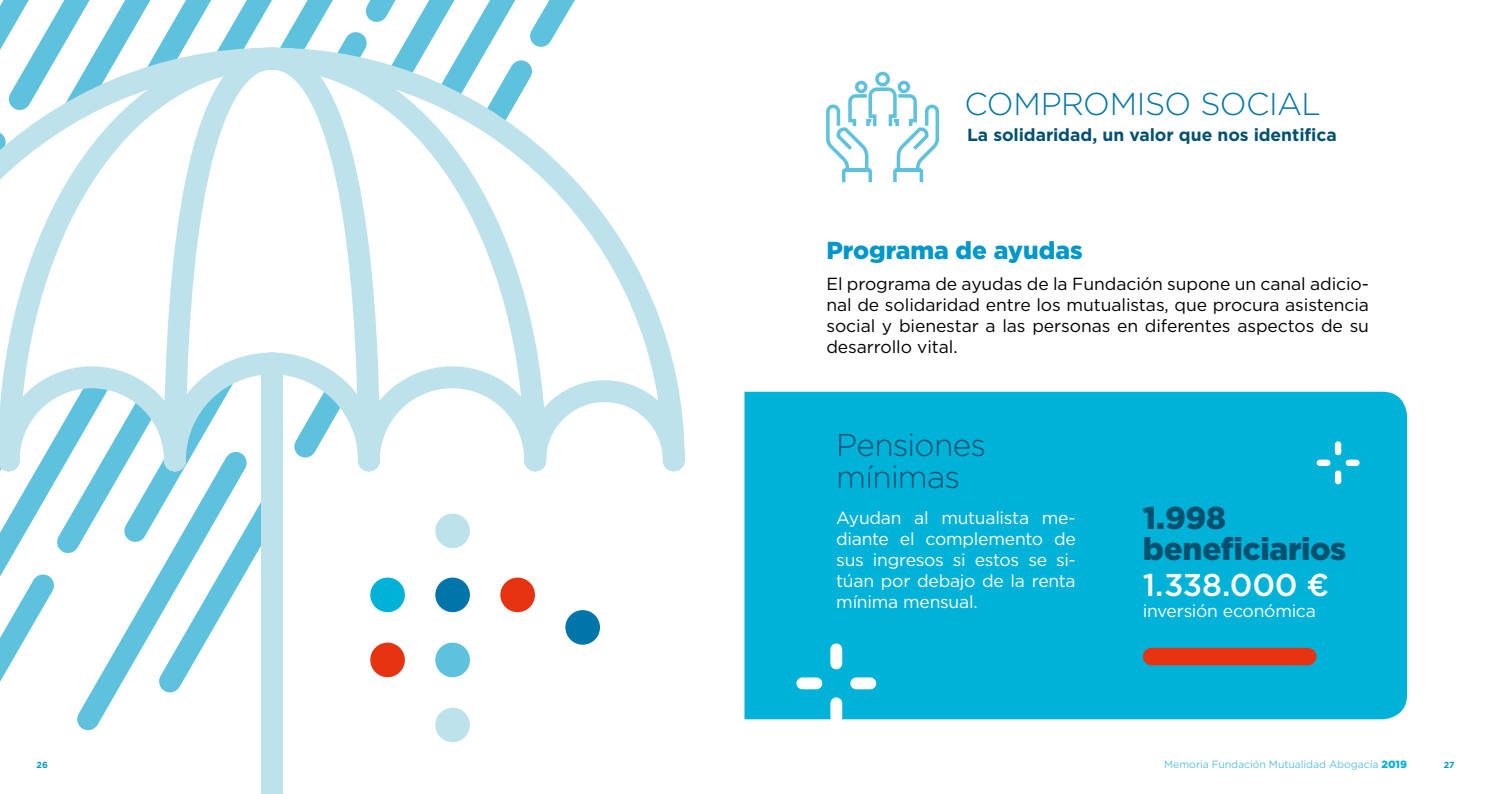
<style>
.page{position:relative;width:1489px;height:794px;background:#fff}
.page>*{position:absolute;margin:0;border:0;box-sizing:border-box;transform-origin:0 0}
.t1{font:900 31.5px/31.5px "Gotham";letter-spacing:-.015em;color:#005170}
.t2{font:300 31.5px "Gotham";letter-spacing:-.015em;color:#0075a9}
.t3{font:300 31.5px/31.5px "Gotham";letter-spacing:-.025em;color:#005170}
.t4{font:500 31.5px "Gotham";letter-spacing:-.01em;color:#fff}
.t5{font:900 24.5px "Gotham";color:#0097ca}
.t6{font:17.5px/21px "Gotham";letter-spacing:-.005em;color:#000;text-align:justify}
.t7{font:17.5px/21px "Gotham";letter-spacing:-.015em;color:#fff;text-align:justify}
.t8{font:700 17.5px "Gotham";letter-spacing:-.005em;color:#005170}
.t9{font:10.5px "Gotham";letter-spacing:-.005em;color:#5ec1de}
.t10{font:700 8.75px "Gotham";color:#0097ca}
.s1{font-weight:900;color:#00b2d8}
</style>
<div class="page">
<svg style="left:0;top:0;width:575px;height:37px"></svg>
<svg style="left:826px;top:71px;width:113px;height:112px"></svg>
<div style="left:744px;top:392px;width:662px;height:327px;background:#00b2d8"></div>
<div style="left:1151px;top:648px;width:156px;height:17px;background:#e63312"></div>
<div style="left:830px;top:649px;width:12px;height:14px;background:#fff"></div>
<div style="left:830px;top:703px;width:12px;height:14px;background:#fff"></div>
<div style="left:802px;top:677px;width:14px;height:12px;background:#fff"></div>
<div style="left:856px;top:677px;width:14px;height:12px;background:#fff"></div>
<div style="left:1334px;top:444px;width:7px;height:8px;background:#fff"></div>
<div style="left:1334px;top:473px;width:7px;height:8px;background:#fff"></div>
<div style="left:1319px;top:459px;width:8px;height:7px;background:#fff"></div>
<div style="left:1348px;top:459px;width:8px;height:7px;background:#fff"></div>
<svg style="left:0;top:37px;width:685px;height:757px"></svg>
<div style="left:435px;top:513px;width:35px;height:35px;background:#bee2eb;border-radius:50%"></div>
<div style="left:435px;top:577px;width:35px;height:35px;background:#0075a9;border-radius:50%"></div>
<div style="left:370px;top:577px;width:35px;height:35px;background:#00b2d8;border-radius:50%"></div>
<div style="left:370px;top:642px;width:35px;height:35px;background:#e63312;border-radius:50%"></div>
<div style="left:435px;top:642px;width:35px;height:35px;background:#5ec1de;border-radius:50%"></div>
<div style="left:435px;top:707px;width:35px;height:35px;background:#bee2eb;border-radius:50%"></div>
<div style="left:500px;top:642px;width:35px;height:35px;background:#fff;border-radius:50%"></div>
<div style="left:565px;top:610px;width:35px;height:34px;background:#0075a9;border-radius:50%"></div>
<div style="left:305px;top:610px;width:35px;height:34px;background:#fff;border-radius:50%"></div>
<div style="left:500px;top:577px;width:35px;height:35px;background:#e63312;border-radius:50%"></div>
<h1 class="t2" style="left:964px;top:84px;width:358px">COMPROMISO SOCIAL</h1>
<p class="t8" style="left:966px;top:123px;width:371px">La solidaridad, un valor que nos identifica</p>
<h2 class="t5" style="left:826px;top:233px;width:258px">Programa de ayudas</h2>
<p class="t6" style="left:826px;top:272px;width:544px">El programa de ayudas de la Fundación supone un canal adicio&shy;nal de solidaridad entre los mutualistas, que procura asistencia social y bienestar a las personas en diferentes aspectos de su desarrollo vital.</p>
<h1 class="t3" style="left:836px;top:428px;width:151px">Pensiones mínimas</h1>
<p class="t7" style="left:836px;top:506px;width:241px">Ayudan al mutualista me&shy;diante el complemento de sus ingresos si estos se si&shy;túan por debajo de la renta mínima mensual.</p>
<h1 class="t1" style="left:1142px;top:501px;width:205px">1.998 beneficiarios</h1>
<h1 class="t4" style="left:1142px;top:564px;width:188px">1.338.000 €</h1>
<p class="t7" style="left:1142px;top:600px;width:175px">inversión económica</p>
<p class="t10" style="left:37px;top:759px;width:13px">26</p>
<p class="t9" style="left:1163px;top:757px;width:244px">Memoria Fundación Mutualidad Abogacía <span class="s1">2019</span></p>
<p class="t10" style="left:1443px;top:759px;width:12px">27</p>
</div>
